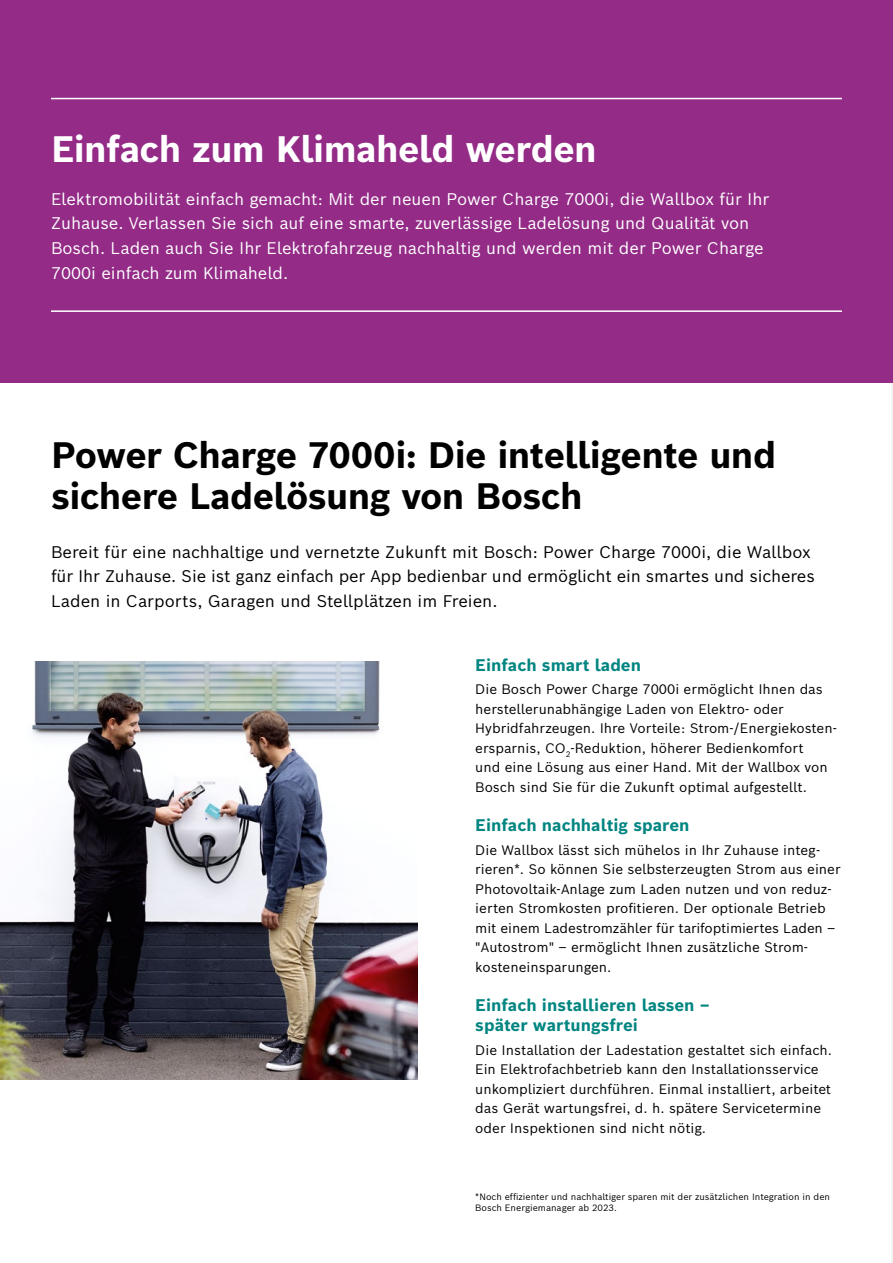
<style>
.page{position:relative;width:893px;height:1263px;background:#fff}
.page>*{position:absolute;margin:0;border:0;box-sizing:border-box;transform-origin:0 0}
.t1{font:700 36px/41.4px "Bosch Sans";letter-spacing:-.015em;color:#000}
.t2{font:700 36px "Bosch Sans";letter-spacing:-.015em;color:#fff}
.t3{font:16.5px/24.8px "Bosch Sans";color:#fff}
.t4{font:16.5px/24.8px "Bosch Sans";letter-spacing:-.01em;color:#000}
.t5{font:700 16.5px/19.8px "Bosch Sans";color:#008581}
.t6{font:13.5px/19.5px "Bosch Sans";color:#000}
.t7{font:9px/10.8px "Bosch Sans";color:#000}
</style>
<div class="page">
<img style="left:0;top:662px;width:418px;height:417px">
<hr style="left:891px;top:0;width:2px;height:1263px;background:#f0f0f0">
<div style="left:0;top:0;width:893px;height:383px;background:#932b87"></div>
<hr style="left:51px;top:310px;width:791px;height:2px;background:#fff">
<hr style="left:51px;top:98px;width:791px;height:1px;background:#fff">
<h1 class="t2" style="left:51px;top:125px;width:547px">Einfach zum Klimaheld werden</h1>
<p class="t3" style="left:51px;top:186px;width:720px">Elektromobilität einfach gemacht: Mit der neuen Power Charge 7000i, die Wallbox für Ihr Zuhause. Verlassen Sie sich auf eine smarte, zuverlässige Ladelösung und Qualität von Bosch. Laden auch Sie Ihr Elektrofahrzeug nachhaltig und werden mit der Power Charge 7000i einfach zum Klimaheld.</p>
<h1 class="t1" style="left:51px;top:434px;width:727px">Power Charge 7000i: Die intelligente und sichere Ladelösung von Bosch</h1>
<p class="t4" style="left:51px;top:539px;width:765px">Bereit für eine nachhaltige und vernetzte Zukunft mit Bosch: Power Charge 7000i, die Wallbox für Ihr Zuhause. Sie ist ganz einfach per App bedienbar und ermöglicht ein smartes und sicheres<br>Laden in Carports, Garagen und Stellplätzen im Freien.</p>
<p class="t5" style="left:475px;top:654px;width:167px">Einfach smart laden</p>
<p class="t6" style="left:475px;top:679px;width:363px">Die Bosch Power Charge 7000i ermöglicht Ihnen das herstellerunabhängige Laden von Elektro- oder Hybridfahrzeugen. Ihre Vorteile: Strom-/Energiekosten&shy;ersparnis, CO<sub>2</sub>-Reduktion, höherer Bedienkomfort<br>und eine Lösung aus einer Hand. Mit der Wallbox von Bosch sind Sie für die Zukunft optimal aufgestellt.</p>
<p class="t5" style="left:475px;top:815px;width:216px">Einfach nachhaltig sparen</p>
<p class="t6" style="left:475px;top:840px;width:367px">Die Wallbox lässt sich mühelos in Ihr Zuhause integ&shy;rieren*. So können Sie selbsterzeugten Strom aus einer Photovoltaik-Anlage zum Laden nutzen und von reduz&shy;ierten Stromkosten profitieren. Der optionale Betrieb mit einem Ladestromzähler für tarifoptimiertes Laden – "Autostrom" – ermöglicht Ihnen zusätzliche Strom&shy;kosteneinsparungen.</p>
<p class="t5" style="left:475px;top:995px;width:236px">Einfach installieren lassen – später wartungsfrei</p>
<p class="t6" style="left:475px;top:1039px;width:358px">Die Installation der Ladestation gestaltet sich einfach.<br>Ein Elektrofachbetrieb kann den Installationsservice unkompliziert durchführen. Einmal installiert, arbeitet das Gerät wartungsfrei, d. h. spätere Servicetermine oder Inspektionen sind nicht nötig.</p>
<p class="t7" style="left:475px;top:1191px;width:356px">*Noch effizienter und nachhaltiger sparen mit der zusätzlichen Integration in den<br>Bosch Energiemanager ab 2023.</p>
</div>
